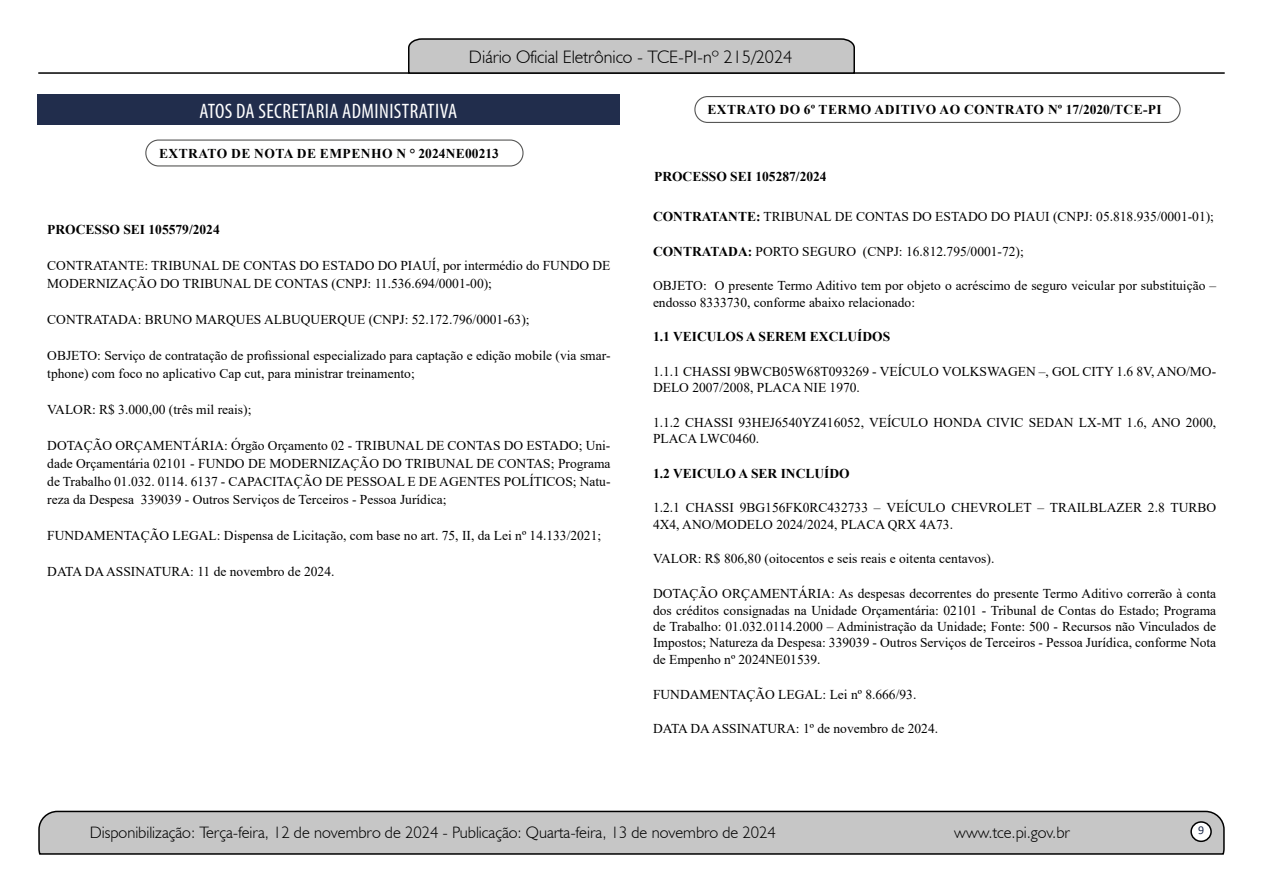
<style>
.page{position:relative;width:1263px;height:893px;background:#fff}
.page>*{position:absolute;margin:0;border:0;box-sizing:border-box;transform-origin:0 0}
.t1{font:condensed 21px "Myriad Pro";letter-spacing:.02em;color:#fff}
.t2{font:300 18px "Humanist 521 BT";color:#000}
.t3{font:300 16.5px "Humanist 521 BT";color:#000}
.t4{font:13.5px/16.5px "Times New Roman";color:#000}
.t5{font:700 13.5px "Times New Roman";color:#000}
.t6{font:700 13.5px "Times New Roman";letter-spacing:.035em;color:#000}
.t7{font:12px "Calibri";color:#212d4c}
.s1{font-weight:700}
</style>
<div class="page">
<svg style="left:38px;top:810px;width:1187px;height:45px;background:#b9b9b9"></svg>
<div style="left:1191px;top:822px;width:20px;height:19px;background:#fff;border-radius:50%"></div>
<div style="left:1190px;top:821px;width:22px;height:21px;border:2px solid #000;border-radius:50%"></div>
<hr style="left:38px;top:72px;width:1187px;height:2px;background:#000">
<svg style="left:407px;top:38px;width:449px;height:36px;background:#b4b4b4"></svg>
<div style="left:37px;top:94px;width:582px;height:31px;background:#212d4c"></div>
<div style="left:145px;top:140px;width:379px;height:27px;border:1px solid #575756;border-radius:13px"></div>
<div style="left:694px;top:96px;width:487px;height:27px;border:1px solid #575756;border-radius:13px"></div>
<h2 class="t2" style="left:469px;top:46px;width:325px">Diário Oficial Eletrônico - TCE-PI-nº 215/2024</h2>
<h1 class="t1" style="left:200px;top:98px;width:259px">ATOS DA SECRETARIA ADMINISTRATIVA</h1>
<p class="t6" style="left:159px;top:143px;width:341px">EXTRATO DE NOTA DE EMPENHO N ° 2024NE00213</p>
<p class="t5" style="left:47px;top:220px;width:174px">PROCESSO SEI 105579/2024</p>
<p class="t4" style="left:47px;top:256px;width:565px;line-height:18px">CONTRATANTE: TRIBUNAL DE CONTAS DO ESTADO DO PIAUÍ, por intermédio do FUNDO DE<br>MODERNIZAÇÃO DO TRIBUNAL DE CONTAS (CNPJ: 11.536.694/0001-00);</p>
<p class="t4" style="left:47px;top:311px;width:484px">CONTRATADA: BRUNO MARQUES ALBUQUERQUE (CNPJ: 52.172.796/0001-63);</p>
<p class="t4" style="left:47px;top:346px;width:565px;line-height:18px">OBJETO: Serviço de contratação de profissional especializado para captação e edição mobile (via smar&shy;tphone) com foco no aplicativo Cap cut, para ministrar treinamento;</p>
<p class="t4" style="left:47px;top:401px;width:206px">VALOR: R$ 3.000,00 (três mil reais);</p>
<p class="t4" style="left:47px;top:436px;width:565px;line-height:18px;text-align:justify">DOTAÇÃO ORÇAMENTÁRIA: Órgão Orçamento 02 - TRIBUNAL DE CONTAS DO ESTADO; Uni&shy;dade Orçamentária 02101 - FUNDO DE MODERNIZAÇÃO DO TRIBUNAL DE CONTAS; Programa de Trabalho 01.032. 0114. 6137 - CAPACITAÇÃO DE PESSOAL E DE AGENTES POLÍTICOS; Natu&shy;reza da Despesa 339039 - Outros Serviços de Terceiros - Pessoa Jurídica;</p>
<p class="t4" style="left:47px;top:527px;width:555px">FUNDAMENTAÇÃO LEGAL: Dispensa de Licitação, com base no art. 75, II, da Lei nº 14.133/2021;</p>
<p class="t4" style="left:47px;top:563px;width:289px">DATA DA ASSINATURA: 11 de novembro de 2024.</p>
<p class="t6" style="left:707px;top:100px;width:456px">EXTRATO DO 6º TERMO ADITIVO AO CONTRATO Nº 17/2020/TCE-PI</p>
<p class="t5" style="left:654px;top:167px;width:174px">PROCESSO SEI 105287/2024</p>
<p class="t4" style="left:653px;top:208px;width:562px"><span class="s1">CONTRATANTE:</span> TRIBUNAL DE CONTAS DO ESTADO DO PIAUI (CNPJ: 05.818.935/0001-01);</p>
<p class="t4" style="left:653px;top:243px;width:372px"><span class="s1">CONTRATADA:</span> PORTO SEGURO (CNPJ: 16.812.795/0001-72);</p>
<p class="t4" style="left:653px;top:277px;width:565px">OBJETO: O presente Termo Aditivo tem por objeto o acréscimo de seguro veicular por substituição – endosso 8333730, conforme abaixo relacionado:</p>
<p class="t5" style="left:653px;top:327px;width:239px">1.1 VEICULOS A SEREM EXCLUÍDOS</p>
<p class="t4" style="left:653px;top:363px;width:565px">1.1.1 CHASSI 9BWCB05W68T093269 - VEÍCULO VOLKSWAGEN –, GOL CITY 1.6 8V, ANO/MO-<br>DELO 2007/2008, PLACA NIE 1970.</p>
<p class="t4" style="left:653px;top:414px;width:565px">1.1.2 CHASSI 93HEJ6540YZ416052, VEÍCULO HONDA CIVIC SEDAN LX-MT 1.6, ANO 2000,<br>PLACA LWC0460.</p>
<p class="t5" style="left:653px;top:464px;width:198px">1.2 VEICULO A SER INCLUÍDO</p>
<p class="t4" style="left:653px;top:499px;width:565px">1.2.1 CHASSI 9BG156FK0RC432733 – VEÍCULO CHEVROLET – TRAILBLAZER 2.8 TURBO<br>4X4, ANO/MODELO 2024/2024, PLACA QRX 4A73.</p>
<p class="t4" style="left:653px;top:550px;width:343px">VALOR: R$ 806,80 (oitocentos e seis reais e oitenta centavos).</p>
<p class="t4" style="left:653px;top:585px;width:565px;text-align:justify">DOTAÇÃO ORÇAMENTÁRIA: As despesas decorrentes do presente Termo Aditivo correrão à conta dos créditos consignadas na Unidade Orçamentária: 02101 - Tribunal de Contas do Estado; Programa de Trabalho: 01.032.0114.2000 – Administração da Unidade; Fonte: 500 - Recursos não Vinculados de Impostos; Natureza da Despesa: 339039 - Outros Serviços de Terceiros - Pessoa Jurídica, conforme Nota de Empenho nº 2024NE01539.</p>
<p class="t4" style="left:653px;top:685px;width:265px">FUNDAMENTAÇÃO LEGAL: Lei nº 8.666/93.</p>
<p class="t4" style="left:653px;top:720px;width:287px">DATA DA ASSINATURA: 1º de novembro de 2024.</p>
<p class="t3" style="left:90px;top:822px;width:688px">Disponibilização: Terça-feira, 12 de novembro de 2024 - Publicação: Quarta-feira, 13 de novembro de 2024</p>
<p class="t3" style="left:954px;top:822px;width:117px">www.tce.pi.gov.br</p>
<p class="t7" style="left:1198px;top:821px;width:8px">9</p>
</div>
